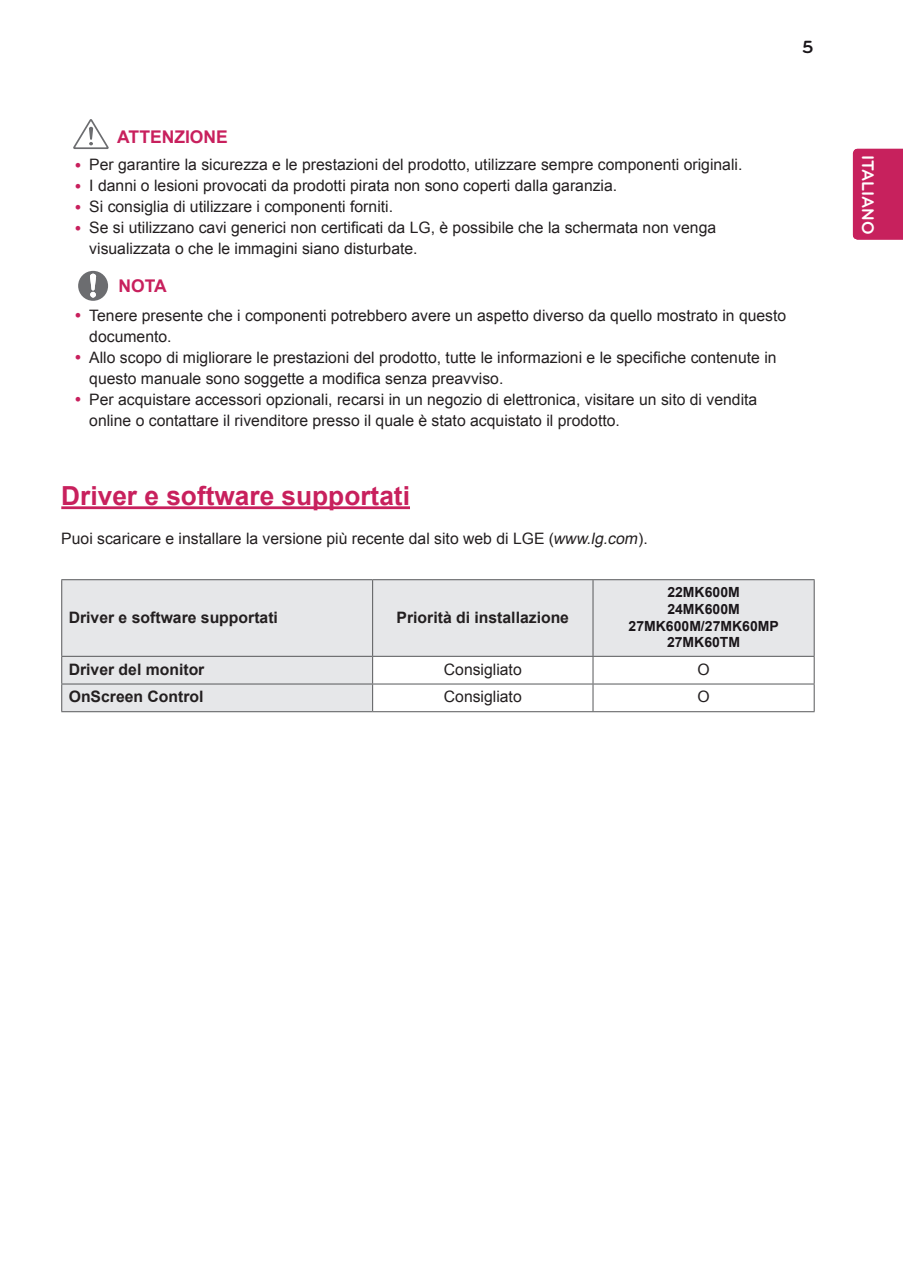
<style>
.page{position:relative;width:903px;height:1275px;background:#fff}
.page>*{position:absolute;margin:0;border:0;box-sizing:border-box;transform-origin:0 0}
.t1{font:700 26.25px "Arial";color:#c8205d}
.t2{font:700 21px "Bryant LG";color:#fff}
.t3{font:700 18.38px "Bryant LG";color:#1a161a}
.t4{font:700 17.5px "Arial";color:#c8205d}
.t5{font:700 17.5px "Bryant LG";color:#fff}
.t6{font:15.75px/21px "Arial";color:#231f20}
.t7{font:700 15.75px "Arial";color:#231f20}
.t8{font:700 14px/16.8px "Arial";color:#1a161a;text-align:center}
.s1{font-style:italic}
</style>
<div class="page">
<div style="left:853px;top:149px;width:50px;height:91px;background:#c7215d"></div>
<hr style="left:61px;top:506px;width:349px;height:3px;background:#c8205d">
<svg style="left:62px;top:580px;width:752px;height:131px;fill:#e6e7e9"></svg>
<hr style="left:61px;top:579px;width:312px;height:1px;background:#57585a">
<hr style="left:61px;top:580px;width:1px;height:76px;background:#57585a">
<hr style="left:373px;top:579px;width:220px;height:1px;background:#57585a">
<hr style="left:372px;top:580px;width:1px;height:76px;background:#57585a">
<hr style="left:593px;top:579px;width:221px;height:1px;background:#57585a">
<hr style="left:592px;top:580px;width:1px;height:76px;background:#57585a">
<hr style="left:814px;top:580px;width:1px;height:76px;background:#57585a">
<hr style="left:61px;top:656px;width:312px;height:1px;background:#57585a">
<hr style="left:373px;top:656px;width:220px;height:1px;background:#57585a">
<hr style="left:593px;top:656px;width:221px;height:1px;background:#57585a">
<hr style="left:61px;top:684px;width:312px;height:1px;background:#57585a">
<svg style="left:61px;top:657px;width:1px;height:54px"></svg>
<hr style="left:373px;top:684px;width:220px;height:1px;background:#57585a">
<svg style="left:372px;top:657px;width:1px;height:54px"></svg>
<hr style="left:593px;top:684px;width:221px;height:1px;background:#57585a">
<svg style="left:592px;top:657px;width:1px;height:54px"></svg>
<svg style="left:814px;top:657px;width:1px;height:54px"></svg>
<hr style="left:61px;top:711px;width:312px;height:1px;background:#57585a">
<hr style="left:373px;top:711px;width:220px;height:1px;background:#57585a">
<hr style="left:593px;top:711px;width:221px;height:1px;background:#57585a">
<svg style="left:73px;top:119px;width:36px;height:30px"></svg>
<svg style="left:78px;top:271px;width:30px;height:30px"></svg>
<p class="t3" style="left:802px;top:36px;width:13px">5</p>
<p class="t4" style="left:117px;top:126px;width:112px">ATTENZIONE</p>
<p class="t6" style="left:89px;top:155px;width:654px">Per garantire la sicurezza e le prestazioni del prodotto, utilizzare sempre componenti originali.<br>I danni o lesioni provocati da prodotti pirata non sono coperti dalla garanzia.<br>Si consiglia di utilizzare i componenti forniti.<br>Se si utilizzano cavi generici non certificati da LG, è possibile che la schermata non venga visualizzata o che le immagini siano disturbate.</p>
<p class="t4" style="left:119px;top:275px;width:50px">NOTA</p>
<p class="t6" style="left:89px;top:305px;width:698px">Tenere presente che i componenti potrebbero avere un aspetto diverso da quello mostrato in questo documento.<br>Allo scopo di migliorare le prestazioni del prodotto, tutte le informazioni e le specifiche contenute in questo manuale sono soggette a modifica senza preavviso.<br>Per acquistare accessori opzionali, recarsi in un negozio di elettronica, visitare un sito di vendita online o contattare il rivenditore presso il quale è stato acquistato il prodotto.</p>
<h1 class="t1" style="left:61px;top:478px;width:350px">Driver e software supportati</h1>
<p class="t6" style="left:61px;top:528px;width:588px">Puoi scaricare e installare la versione più recente dal sito web di LGE (<span class="s1">www.lg.com</span>).</p>
<p class="t7" style="left:69px;top:607px;width:211px">Driver e software supportati</p>
<p class="t7" style="left:397px;top:607px;width:174px">Priorità di installazione</p>
<p class="t8" style="left:629px;top:584px;width:152px">22MK600M<br>24MK600M<br>27MK600M/27MK60MP<br>27MK60TM</p>
<p class="t7" style="left:69px;top:659px;width:137px">Driver del monitor</p>
<p class="t6" style="left:444px;top:659px;width:79px">Consigliato</p>
<p class="t6" style="left:697px;top:659px;width:14px">O</p>
<p class="t7" style="left:69px;top:686px;width:136px">OnScreen Control</p>
<p class="t6" style="left:444px;top:687px;width:79px">Consigliato</p>
<p class="t6" style="left:697px;top:687px;width:14px">O</p>
<p class="t5" style="left:879px;top:155px;width:81px;rotate:90deg">ITALIANO</p>
<h2 class="t2" style="left:883px;top:185px;width:21px;rotate:90deg">IT</h2>
</div>
